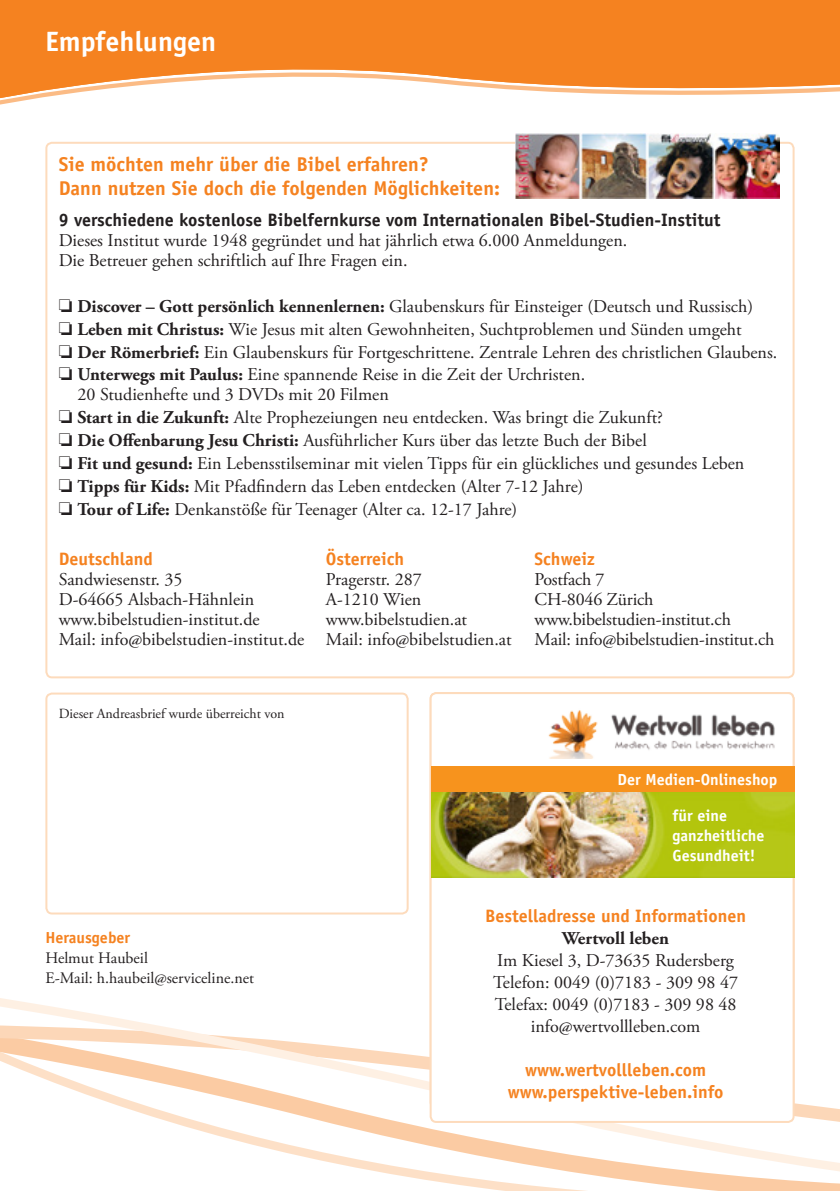
<style>
.page{position:relative;width:840px;height:1191px;background:#fff}
.page>*{position:absolute;margin:0;border:0;box-sizing:border-box;transform-origin:0 0}
.t1{font:700 28px "Officina Sans";color:#fff}
.t2{font:700 20px/24px "Officina Sans";color:#f58220}
.t3{font:18px/20px "Adobe Garamond Pro";color:#231f20}
.t4{font:700 18px/22px "Officina Sans";color:#f58220;text-align:center}
.t5{font:16px/20px "Adobe Garamond Pro";color:#231f20}
.t6{font:700 16px/20px "Officina Sans";color:#fff}
.t7{font:14px "Adobe Garamond Pro";color:#231f20}
.s1{font-family:"Officina Sans";font-weight:700}
.s2{font-weight:700}
.s3{font-family:"Officina Sans";font-weight:700;color:#f58220}
</style>
<div class="page">
<svg style="left:0;top:748px;width:839px;height:443px"></svg>
<svg style="left:0;top:0;width:839px;height:101px;background:#f69746"></svg>
<div style="left:430px;top:693px;width:363px;height:429px;background:#fff;border-radius:6px"></div>
<div style="left:429px;top:692px;width:365px;height:431px;border:2px solid #fddbbc;border-radius:6px"></div>
<div style="left:46px;top:693px;width:361px;height:220px;background:#fff;border-radius:6px"></div>
<div style="left:45px;top:692px;width:363px;height:222px;border:2px solid #fddbbc;border-radius:6px"></div>
<img style="left:431px;top:792px;width:363px;height:85px">
<div style="left:431px;top:766px;width:363px;height:25px;background:#f7931d"></div>
<img style="left:517px;top:692px;width:277px;height:66px">
<img style="left:515px;top:133px;width:263px;height:65px">
<p class="t1" style="left:45px;top:24px;width:172px">Empfehlungen</p>
<p class="t2" style="left:59px;top:152px;width:442px">Sie möchten mehr über die Bibel erfahren?<br>Dann nutzen Sie doch die folgenden Möglichkeiten:</p>
<p class="t3" style="left:59px;top:211px;width:663px"><span class="s1">9 verschiedene kostenlose Bibelfernkurse vom Internationalen Bibel-Studien-Institut<br></span>Dieses Institut wurde 1948 gegründet und hat jährlich etwa 6.000 Anmeldungen.<br>Die Betreuer gehen schriftlich auf Ihre Fragen ein.</p>
<p class="t3" style="left:59px;top:297px;width:695px">□ <span class="s2">Discover – Gott persönlich kennenlernen:</span> Glaubenskurs für Einsteiger (Deutsch und Russisch)</p>
<p class="t3" style="left:59px;top:320px;width:684px">□ <span class="s2">Leben mit Christus:</span> Wie Jesus mit alten Gewohnheiten, Suchtproblemen und Sünden umgeht</p>
<p class="t3" style="left:59px;top:342px;width:719px">□ <span class="s2">Der Römerbrief:</span> Ein Glaubenskurs für Fortgeschrittene. Zentrale Lehren des christlichen Glaubens.</p>
<p class="t3" style="left:77px;top:365px;width:509px;text-indent:-19px">□ <span class="s2">Unterwegs mit Paulus:</span> Eine spannende Reise in die Zeit der Urchristen.<br>20 Studienhefte und 3 DVDs mit 20 Filmen</p>
<p class="t3" style="left:59px;top:408px;width:605px">□ <span class="s2">Start in die Zukunft:</span> Alte Prophezeiungen neu entdecken. Was bringt die Zukunft?</p>
<p class="t3" style="left:59px;top:431px;width:589px">□ <span class="s2">Die Offenbarung Jesu Christi:</span> Ausführlicher Kurs über das letzte Buch der Bibel</p>
<p class="t3" style="left:59px;top:454px;width:686px">□ <span class="s2">Fit und gesund:</span> Ein Lebensstilseminar mit vielen Tipps für ein glückliches und gesundes Leben</p>
<p class="t3" style="left:59px;top:477px;width:526px">□ <span class="s2">Tipps für Kids:</span> Mit Pfadfindern das Leben entdecken (Alter 7-12 Jahre)</p>
<p class="t3" style="left:59px;top:499px;width:460px">□ <span class="s2">Tour of Life:</span> Denkanstöße für Teenager (Alter ca. 12-17 Jahre)</p>
<p class="t3" style="left:59px;top:550px;width:247px"><span class="s3">Deutschland<br></span>Sandwiesenstr. 35<br>D-64665 Alsbach-Hähnlein www.bibelstudien-institut.de<br>Mail: info@bibelstudien-institut.de</p>
<p class="t3" style="left:325px;top:550px;width:187px"><span class="s3">Österreich<br></span>Pragerstr. 287<br>A-1210 Wien www.bibelstudien.at<br>Mail: info@bibelstudien.at</p>
<p class="t3" style="left:534px;top:550px;width:241px"><span class="s3">Schweiz<br></span>Postfach 7<br>CH-8046 Zürich www.bibelstudien-institut.ch<br>Mail: info@bibelstudien-institut.ch</p>
<p class="t7" style="left:59px;top:705px;width:227px">Dieser Andreasbrief wurde überreicht von</p>
<p class="t5" style="left:45px;top:928px;width:210px"><span class="s3">Herausgeber<br></span>Helmut Haubeil<br>E-Mail: h.haubeil@serviceline.net</p>
<p class="t6" style="left:617px;top:769px;width:161px">Der Medien-Onlineshop</p>
<p class="t6" style="left:672px;top:805px;width:93px">für eine ganzheitliche<br>Gesundheit!</p>
<p class="t3" style="left:484px;top:906px;width:263px;line-height:22px;text-align:center"><span class="s3">Bestelladresse und Informationen<br></span><span class="s2">Wertvoll leben<br></span>Im Kiesel 3, D-73635 Rudersberg<br>Telefon: 0049 (0)7183 - 309 98 47<br>Telefax: 0049 (0)7183 - 309 98 48 info@wertvollleben.com</p>
<p class="t4" style="left:507px;top:1058px;width:217px">www.wertvollleben.com www.perspektive-leben.info</p>
</div>
